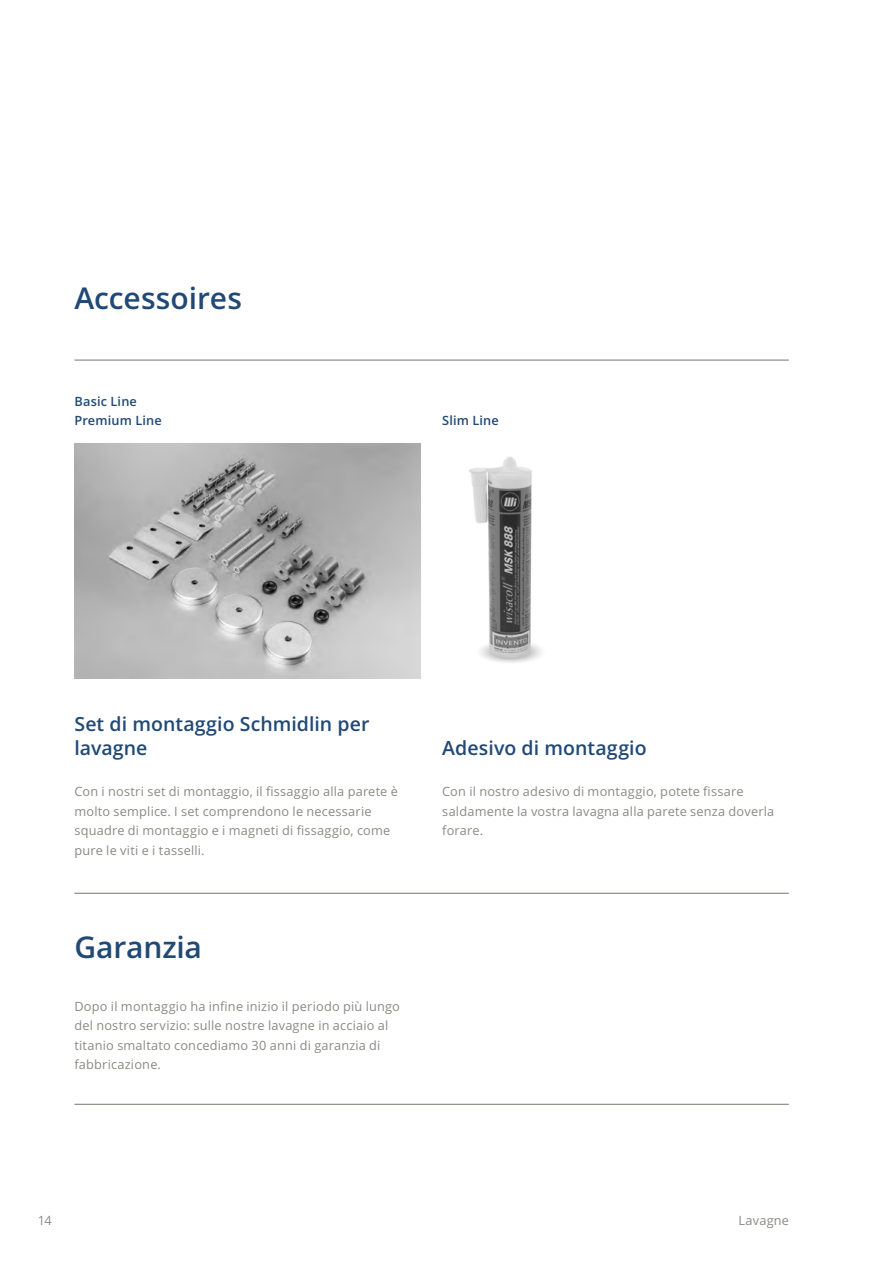
<style>
.page{position:relative;width:893px;height:1263px;background:#fff}
.page>*{position:absolute;margin:0;border:0;box-sizing:border-box;transform-origin:0 0}
.Titel_20pt_semibold__blau{font:600 30px "Open Sans";color:#214975}
.Titel_13pt_seibold__blau_o_Rast{font:600 19.5px/24px "Open Sans";letter-spacing:.005em;color:#214975}
.Lauftext{font:12.75px/19.5px "Open Sans";letter-spacing:.015em;color:#8b8a85}
.Titel_8_5pt_semibold__blau{font:600 12.75px "Open Sans";letter-spacing:.015em;color:#214975}
.Pagina{font:12.75px "Open Sans";letter-spacing:.015em;color:#8b8a85}
</style>
<div class="page">
<img style="left:74px;top:444px;width:347px;height:235px">
<img style="left:469px;top:457px;width:73px;height:206px">
<hr style="left:74px;top:360px;width:715px;height:1px;background:#77756f">
<hr style="left:74px;top:893px;width:715px;height:1px;background:#77756f">
<hr style="left:74px;top:1104px;width:715px;height:1px;background:#77756f">
<p class="Titel_20pt_semibold__blau" style="left:74px;top:277px;width:169px">Accessoires</p>
<p class="Titel_8_5pt_semibold__blau" style="left:74px;top:393px;width:64px">Basic Line</p>
<p class="Titel_8_5pt_semibold__blau" style="left:74px;top:412px;width:89px">Premium Line</p>
<p class="Titel_8_5pt_semibold__blau" style="left:442px;top:412px;width:58px">Slim Line</p>
<p class="Titel_13pt_seibold__blau_o_Rast" style="left:74px;top:712px;width:297px">Set di montaggio Schmidlin per lavagne</p>
<p class="Lauftext" style="left:74px;top:781px;width:325px">Con i nostri set di montaggio, il fissaggio alla parete è molto semplice. I set comprendono le necessarie squadre di montaggio e i magneti di fissaggio, come pure le viti e i tasselli.</p>
<p class="Titel_20pt_semibold__blau" style="left:74px;top:926px;width:129px">Garanzia</p>
<p class="Lauftext" style="left:74px;top:996px;width:327px">Dopo il montaggio ha infine inizio il periodo più lungo del nostro servizio: sulle nostre lavagne in acciaio al</p>
<p class="Lauftext" style="left:74px;top:1035px;width:308px">titanio smaltato concediamo 30 anni di garanzia di fabbricazione.</p>
<p class="Titel_13pt_seibold__blau_o_Rast" style="left:442px;top:736px;width:206px">Adesivo di montaggio</p>
<p class="Lauftext" style="left:442px;top:781px;width:334px">Con il nostro adesivo di montaggio, potete fissare saldamente la vostra lavagna alla parete senza doverla forare.</p>
<p class="Lauftext" style="left:38px;top:1210px;width:16px">14</p>
<p class="Pagina" style="left:738px;top:1211px;width:52px">Lavagne</p>
</div>
